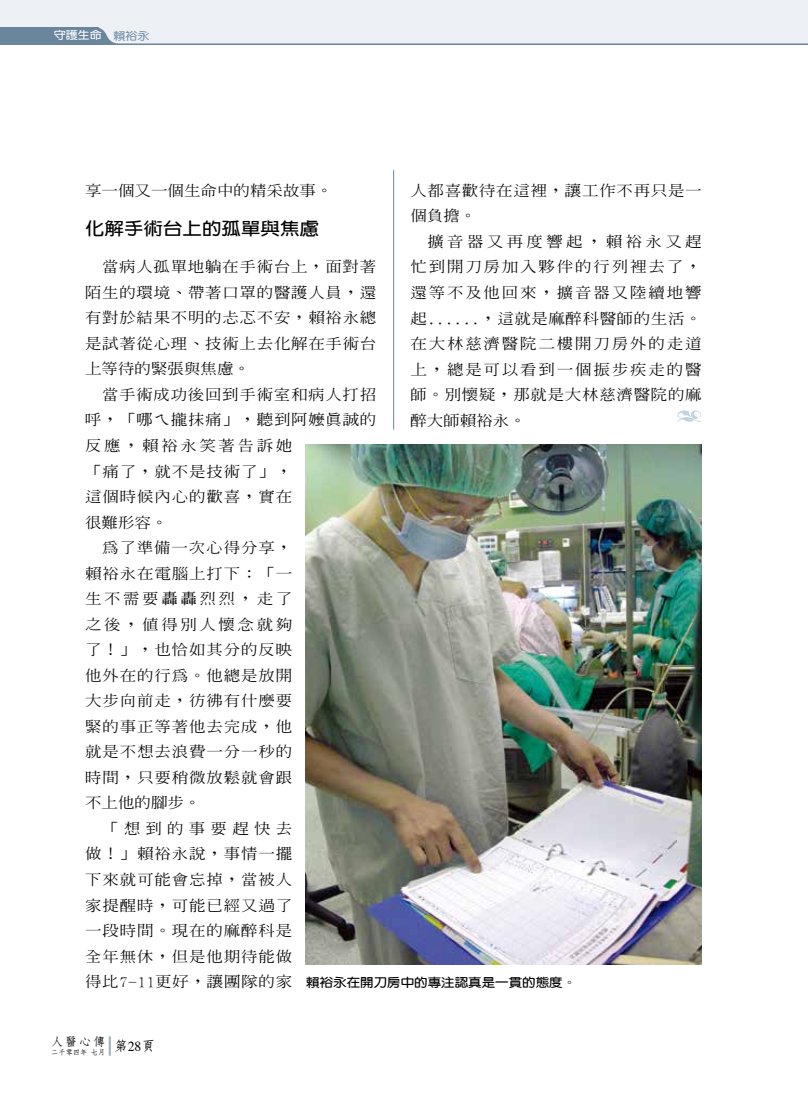
<style>
.page{position:relative;width:808px;height:1106px;background:#fff}
.page>*{position:absolute;margin:0;border:0;box-sizing:border-box;transform-origin:0 0}
.t1{font:700 17.25px "New Gothic";color:#000;scale:1.13 1}
.t2{font:500 14.7px/25.5px "Inn Ming";letter-spacing:.05em;color:#000;text-align:justify;scale:1.13 1}
.t3{font:500 14.7px "Inn Ming";letter-spacing:.155em;color:#000;scale:1.13 1}
.t4{font:500 14.7px "Inn Ming";color:#000;scale:1.13 1}
.t5{font:500 14.7px "Inn Ming";letter-spacing:.315em;color:#000;scale:1.13 1}
.t6{font:700 12.15px "Yen Round";color:#000;scale:1.11 1}
.t7{font:700 11.7px "Nan Sung";color:#000;scale:1.05 1}
.t8{font:700 10.8px "Yen Round";color:#fff;scale:1.11 1}
.t9{font:700 7.2px "Nan Sung";color:#000}
.s1{color:#7791a7}
</style>
<div class="page">
<hr style="left:393px;top:170px;width:1px;height:259px;background:#69869d">
<svg style="left:109px;top:1036px;width:2px;height:19px"></svg>
<div style="left:0;top:0;width:808px;height:41px;background:#edf1f5"></div>
<div style="left:0;top:28px;width:808px;height:17px;background:#69869d"></div>
<svg style="left:98px;top:27px;width:710px;height:17px;background:#e7ecf1"></svg>
<img style="left:305px;top:444px;width:397px;height:520px">
<svg style="left:677px;top:410px;width:24px;height:12px"></svg>
<p class="t8" style="left:54px;top:30px;width:88px">守護生命 <span class="s1">賴裕永</span></p>
<p class="t4" style="left:85px;top:183px;width:221px">享一個又一個生命中的精采故事。</p>
<p class="t1" style="left:85px;top:220px;width:226px">化解手術台上的孤單與焦慮　</p>
<p class="t2" style="left:85px;top:254px;width:259px;text-indent:17px">當病人孤單地躺在手術台上，面對著陌生的環境、帶著口罩的醫護人員，還有對於結果不明的忐忑不安，賴裕永總是試著從心理、技術上去化解在手術台上等待的緊張與焦慮。</p>
<p class="t2" style="left:102px;top:381px;width:244px">當手術成功後回到手術室和病人打招</p>
<p class="t2" style="left:85px;top:407px;width:259px">呼，「哪ㄟ攏抹痛」，聽到阿嬤真誠的</p>
<p class="t3" style="left:85px;top:438px;width:185px">反應，賴裕永笑著告訴她</p>
<p class="t2" style="left:85px;top:458px;width:185px">「痛了，就不是技術了」，</p>
<p class="t2" style="left:85px;top:483px;width:185px">這個時候內心的歡喜，實在</p>
<p class="t2" style="left:85px;top:509px;width:75px">很難形容。</p>
<p class="t2" style="left:102px;top:535px;width:170px">為了準備一次心得分享，</p>
<p class="t2" style="left:85px;top:560px;width:185px">賴裕永在電腦上打下：「一</p>
<p class="t3" style="left:85px;top:591px;width:185px">生不需要轟轟烈烈，走了</p>
<p class="t3" style="left:85px;top:616px;width:185px">之後，值得別人懷念就夠</p>
<p class="t2" style="left:85px;top:637px;width:185px">了！」，也恰如其分的反映</p>
<p class="t2" style="left:85px;top:662px;width:185px">他外在的行為。他總是放開</p>
<p class="t2" style="left:85px;top:688px;width:185px">大步向前走，彷彿有什麼要</p>
<p class="t2" style="left:85px;top:713px;width:185px">緊的事正等著他去完成，他</p>
<p class="t2" style="left:85px;top:739px;width:185px">就是不想去浪費一分一秒的</p>
<p class="t2" style="left:85px;top:764px;width:185px">時間，只要稍微放鬆就會跟</p>
<p class="t2" style="left:85px;top:790px;width:104px">不上他的腳步。</p>
<p class="t5" style="left:102px;top:821px;width:170px">「想到的事要趕快去</p>
<p class="t2" style="left:85px;top:841px;width:185px">做！」賴裕永說，事情一擺</p>
<p class="t2" style="left:85px;top:866px;width:185px">下來就可能會忘掉，當被人</p>
<p class="t2" style="left:85px;top:892px;width:185px">家提醒時，可能已經又過了</p>
<p class="t2" style="left:85px;top:917px;width:185px">一段時間。現在的麻醉科是</p>
<p class="t2" style="left:85px;top:943px;width:185px">全年無休，但是他期待能做</p>
<p class="t2" style="left:85px;top:968px;width:185px">得比7-11更好，讓團隊的家</p>
<p class="t2" style="left:410px;top:177px;width:259px">人都喜歡待在這裡，讓工作不再只是一個負擔。</p>
<p class="t2" style="left:410px;top:228px;width:259px;text-indent:17px">擴音器又再度響起，賴裕永又趕忙到開刀房加入夥伴的行列裡去了，還等不及他回來，擴音器又陸續地響起......，這就是麻醉科醫師的生活。在大林慈濟醫院二樓開刀房外的走道上，總是可以看到一個振步疾走的醫師。別懷疑，那就是大林慈濟醫院的麻醉大師賴裕永。</p>
<p class="t6" style="left:306px;top:976px;width:245px">賴裕永在開刀房中的專注認真是一貫的態度。</p>
<p class="t7" style="left:51px;top:1035px;width:53px">人醫心傳</p>
<p class="t9" style="left:51px;top:1048px;width:105px">二千零四年 七月 <sup>第</sup><sup>28</sup><sup>頁</sup></p>
</div>
